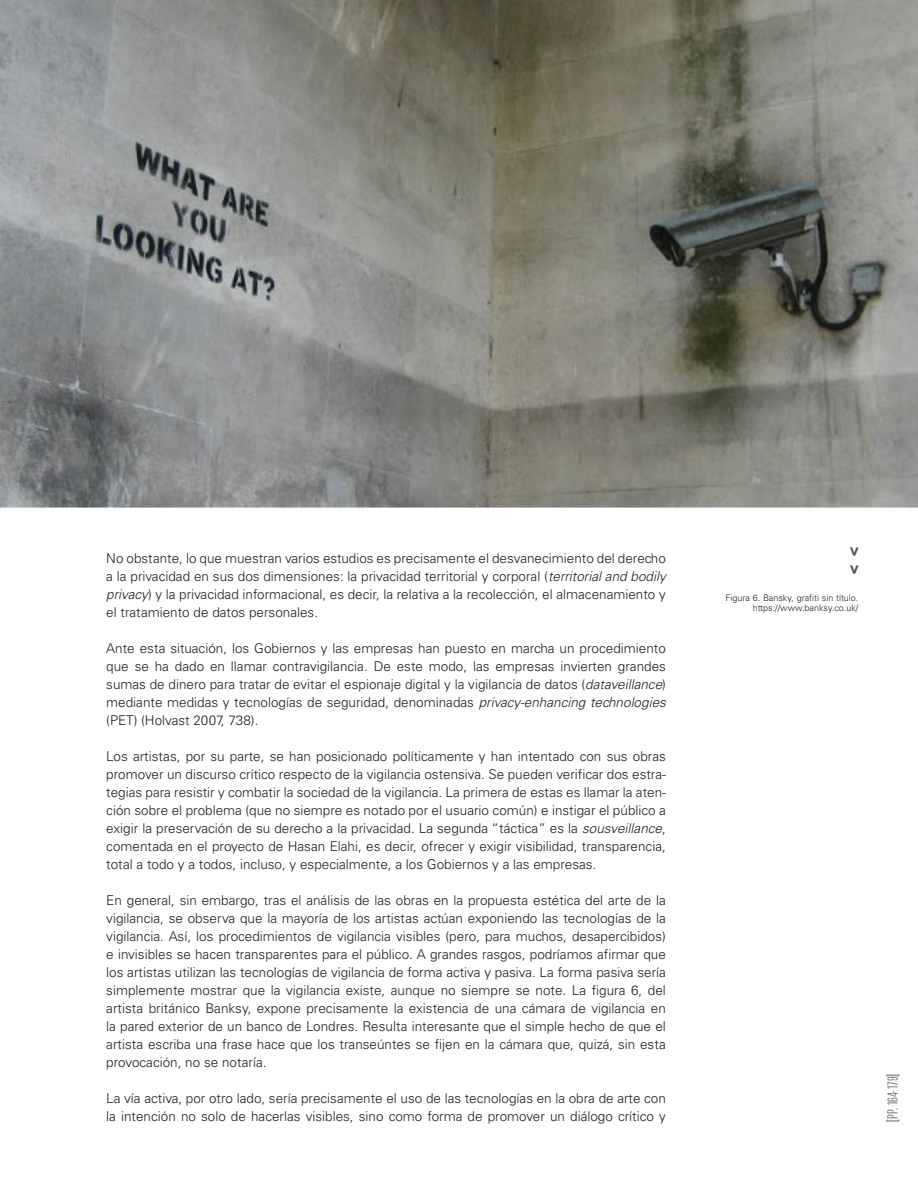
<style>
.page{position:relative;width:918px;height:1188px;background:#fff}
.page>*{position:absolute;margin:0;border:0;box-sizing:border-box;transform-origin:0 0}
.t1{font:15px "Ristretto Pro";color:#6c6d70}
.t2{font:300 13.5px/18px "Univers LT Std";color:#231f20;text-align:justify}
.t3{font:300 9px/10.5px "Univers LT Std";color:#231f20;text-align:right}
.s1{font-style:italic}
.s2{color:#4f5153}
</style>
<div class="page">
<img style="left:0;top:0;width:918px;height:509px">
<p class="t2" style="left:106px;top:549px;width:561px">No obstante, lo que muestran varios estudios es precisamente el desvanecimiento del derecho a la privacidad en sus dos dimensiones: la privacidad territorial y corporal (<span class="s1">territorial and bodily privacy</span>) y la privacidad informacional, es decir, la relativa a la recolección, el almacenamiento y el tratamiento de datos personales.</p>
<p class="t2" style="left:106px;top:639px;width:561px">Ante esta situación, los Gobiernos y las empresas han puesto en marcha un procedimiento que se ha dado en llamar contravigilancia. De este modo, las empresas invierten grandes sumas de dinero para tratar de evitar el espionaje digital y la vigilancia de datos (<span class="s1">dataveillance</span>) mediante medidas y tecnologías de seguridad, denominadas <span class="s1">privacy-enhancing technologies </span>(PET) (Holvast 2007, 738).</p>
<p class="t2" style="left:106px;top:747px;width:561px">Los artistas, por su parte, se han posicionado políticamente y han intentado con sus obras promover un discurso crítico respecto de la vigilancia ostensiva. Se pueden verificar dos estra&shy;tegias para resistir y combatir la sociedad de la vigilancia. La primera de estas es llamar la aten&shy;ción sobre el problema (que no siempre es notado por el usuario común) e instigar el público a exigir la preservación de su derecho a la privacidad. La segunda “táctica” es la <span class="s1">sousveillance</span>, comentada en el proyecto de Hasan Elahi, es decir, ofrecer y exigir visibilidad, transparencia, total a todo y a todos, incluso, y especialmente, a los Gobiernos y a las empresas.</p>
<p class="t2" style="left:106px;top:891px;width:561px">En general, sin embargo, tras el análisis de las obras en la propuesta estética del arte de la vigilancia, se observa que la mayoría de los artistas actúan exponiendo las tecnologías de la vigilancia. Así, los procedimientos de vigilancia visibles (pero, para muchos, desapercibidos) e invisibles se hacen transparentes para el público. A grandes rasgos, podríamos afirmar que los artistas utilizan las tecnologías de vigilancia de forma activa y pasiva. La forma pasiva sería simplemente mostrar que la vigilancia existe, aunque no siempre se note. La figura 6, del artista británico Banksy, expone precisamente la existencia de una cámara de vigilancia en la pared exterior de un banco de Londres. Resulta interesante que el simple hecho de que el artista escriba una frase hace que los transeúntes se fijen en la cámara que, quizá, sin esta provocación, no se notaría.</p>
<p class="t2" style="left:106px;top:1089px;width:561px">La vía activa, por otro lado, sería precisamente el uso de las tecnologías en la obra de arte con la intención no solo de hacerlas visibles, sino como forma de promover un diálogo crítico y</p>
<p class="t3" style="left:726px;top:592px;width:134px">Figura 6. Bansky, grafiti sin título. https://www.banksy.co.uk/</p>
<p class="t1" style="left:884px;top:1122px;width:50px;rotate:-90deg"><span class="s2">[</span>PP. 164-179<span class="s2">]</span></p>
</div>
